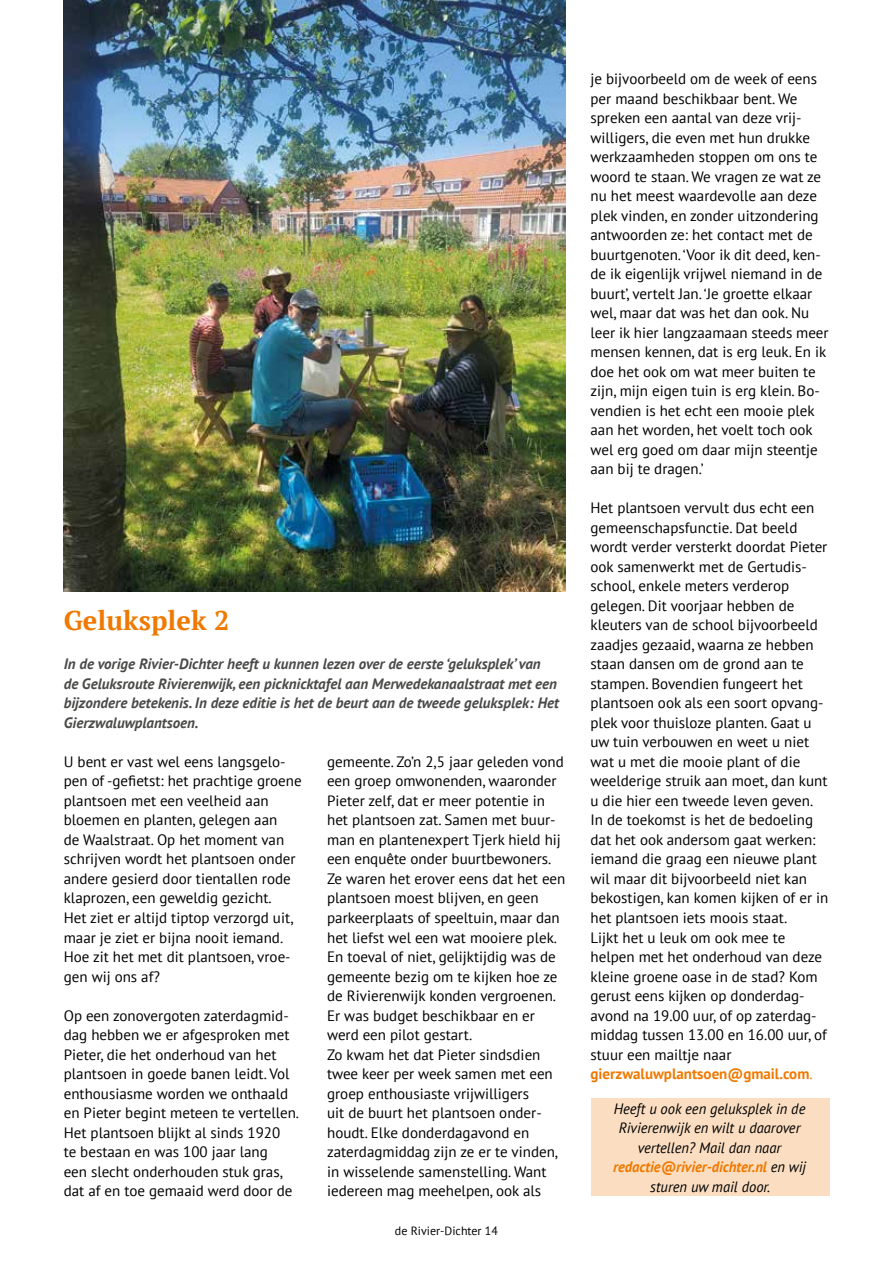
<style>
.page{position:relative;width:893px;height:1263px;background:#fff}
.page>*{position:absolute;margin:0;border:0;box-sizing:border-box;transform-origin:0 0}
.t1{font:700 27px "PT Serif";color:#ef7900}
.t2{font:15px/19.5px "PT Sans";color:#000}
.t3{font:italic 700 15px/19.5px "PT Sans";color:#4a4a49}
.t4{font:italic 15px/19.5px "PT Sans";color:#000;text-align:center}
.t5{font:12px "PT Sans";color:#000}
.s1{font-weight:700;color:#ef7900}
.s2{color:#ef7900}
</style>
<div class="page">
<div style="left:591px;top:1098px;width:238px;height:98px;background:#fbdec2"></div>
<img style="left:64px;top:0;width:502px;height:591px">
<h1 class="t1" style="left:64px;top:603px;width:167px">Geluksplek 2</h1>
<p class="t3" style="left:64px;top:654px;width:497px">In de vorige Rivier-Dichter heeft u kunnen lezen over de eerste ‘geluksplek’ van de Geluksroute Rivierenwijk, een picknicktafel aan Merwedekanaalstraat met een bijzondere betekenis. In deze editie is het de beurt aan de tweede geluksplek: Het Gierzwaluwplantsoen.</p>
<p class="t2" style="left:64px;top:752px;width:239px">U bent er vast wel eens langsgelo&shy;pen of -gefietst: het prachtige groene plantsoen met een veelheid aan bloemen en planten, gelegen aan<br>de Waalstraat. Op het moment van schrijven wordt het plantsoen onder andere gesierd door tientallen rode klaprozen, een geweldig gezicht.<br>Het ziet er altijd tiptop verzorgd uit, maar je ziet er bijna nooit iemand.<br>Hoe zit het met dit plantsoen, vroe&shy;gen wij ons af?</p>
<p class="t2" style="left:64px;top:1005px;width:237px">Op een zonovergoten zaterdagmid&shy;dag hebben we er afgesproken met Pieter, die het onderhoud van het plantsoen in goede banen leidt. Vol enthousiasme worden we onthaald en Pieter begint meteen te vertellen.<br>Het plantsoen blijkt al sinds 1920<br>te bestaan en was 100 jaar lang<br>een slecht onderhouden stuk gras, dat af en toe gemaaid werd door de</p>
<p class="t2" style="left:327px;top:752px;width:240px">gemeente. Zo’n 2,5 jaar geleden vond een groep omwonenden, waaronder Pieter zelf, dat er meer potentie in het plantsoen zat. Samen met buur&shy;man en plantenexpert Tjerk hield hij een enquête onder buurtbewoners.<br>Ze waren het erover eens dat het een plantsoen moest blijven, en geen parkeerplaats of speeltuin, maar dan het liefst wel een wat mooiere plek.<br>En toeval of niet, gelijktijdig was de gemeente bezig om te kijken hoe ze de Rivierenwijk konden vergroenen.<br>Er was budget beschikbaar en er werd een pilot gestart.<br>Zo kwam het dat Pieter sindsdien twee keer per week samen met een groep enthousiaste vrijwilligers<br>uit de buurt het plantsoen onder&shy;houdt. Elke donderdagavond en zaterdagmiddag zijn ze er te vinden, in wisselende samenstelling. Want iedereen mag meehelpen, ook als</p>
<p class="t5" style="left:395px;top:1223px;width:105px">de Rivier-Dichter 14</p>
<p class="t2" style="left:590px;top:69px;width:240px">je bijvoorbeeld om de week of eens per maand beschikbaar bent. We spreken een aantal van deze vrij&shy;willigers, die even met hun drukke werkzaamheden stoppen om ons te woord te staan. We vragen ze wat ze nu het meest waardevolle aan deze plek vinden, en zonder uitzondering antwoorden ze: het contact met de buurtgenoten. ‘Voor ik dit deed, ken&shy;de ik eigenlijk vrijwel niemand in de buurt’, vertelt Jan. ‘Je groette elkaar wel, maar dat was het dan ook. Nu leer ik hier langzaamaan steeds meer mensen kennen, dat is erg leuk. En ik doe het ook om wat meer buiten te zijn, mijn eigen tuin is erg klein. Bo&shy;vendien is het echt een mooie plek aan het worden, het voelt toch ook wel erg goed om daar mijn steentje aan bij te dragen.’</p>
<p class="t2" style="left:590px;top:498px;width:239px">Het plantsoen vervult dus echt een gemeenschapsfunctie. Dat beeld wordt verder versterkt doordat Pieter ook samenwerkt met de Gertudis&shy;school, enkele meters verderop gelegen. Dit voorjaar hebben de kleuters van de school bijvoorbeeld zaadjes gezaaid, waarna ze hebben staan dansen om de grond aan te stampen. Bovendien fungeert het plantsoen ook als een soort opvang&shy;plek voor thuisloze planten. Gaat u uw tuin verbouwen en weet u niet wat u met die mooie plant of die weelderige struik aan moet, dan kunt u die hier een tweede leven geven.<br>In de toekomst is het de bedoeling dat het ook andersom gaat werken: iemand die graag een nieuwe plant wil maar dit bijvoorbeeld niet kan bekostigen, kan komen kijken of er in het plantsoen iets moois staat.<br>Lijkt het u leuk om ook mee te helpen met het onderhoud van deze kleine groene oase in de stad? Kom gerust eens kijken op donderdag&shy;avond na 19.00 uur, of op zaterdag&shy;middag tussen 13.00 en 16.00 uur, of stuur een mailtje naar <span class="s1">gierzwaluwplantsoen@gmail.com</span><span class="s2">.</span></p>
<p class="t4" style="left:613px;top:1098px;width:194px">Heeft u ook een geluksplek in de<br>Rivierenwijk en wilt u daarover vertellen? Mail dan naar <span class="s1">redactie@rivier-dichter.nl</span> en wij sturen uw mail door.</p>
</div>
